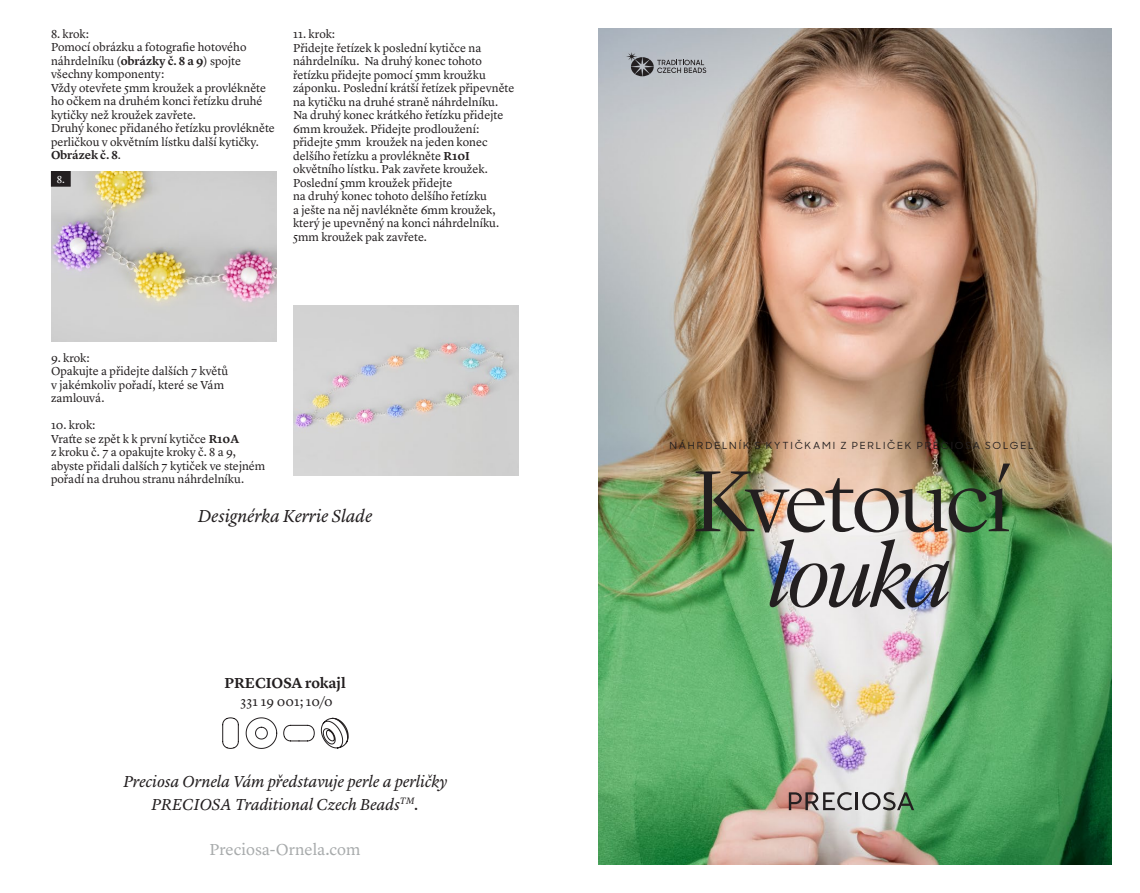
<style>
.page{position:relative;width:1140px;height:893px;background:#fff}
.page>*{position:absolute;margin:0;border:0;box-sizing:border-box;transform-origin:0 0}
.t1{font:300 90px "Lyon Display";letter-spacing:-.035em;color:#231f20;scale:1.05 1}
.t2{font:italic 300 90px "Lyon Display";letter-spacing:-.025em;color:#231f20;scale:1.05 1}
.t3{font:italic 18px "Lyon Text";letter-spacing:-.005em;color:#231f20}
.t4{font:italic 16.5px/22.5px "Lyon Text";letter-spacing:-.005em;color:#231f20;text-align:center}
.t5{font:16.5px "Lyon Text";color:#a8abac}
.t6{font:600 15px "Lyon Text";color:#231f20}
.t7{font:13.5px "Lyon Text";letter-spacing:.005em;color:#231f20}
.t8{font:12px/13.5px "Lyon Text";color:#231f20}
.t9{font:10.5px "Lyon Text";color:#fff}
.t10{font:500 9.75px "Sharp Sans Display No 1";letter-spacing:.18em;color:#231f20;scale:1.05 1}
.s1{font-weight:600}
</style>
<div class="page">
<img style="left:598px;top:28px;width:513px;height:836px">
<svg style="left:246px;top:718px;width:31px;height:31px"></svg>
<svg style="left:222px;top:718px;width:17px;height:31px"></svg>
<svg style="left:283px;top:725px;width:31px;height:16px"></svg>
<svg style="left:321px;top:718px;width:27px;height:30px"></svg>
<svg style="left:626px;top:52px;width:80px;height:24px"></svg>
<hr style="left:855px;top:792px;width:3px;height:18px;background:#231f20">
<svg style="left:862px;top:792px;width:52px;height:18px"></svg>
<svg style="left:789px;top:792px;width:63px;height:18px"></svg>
<img style="left:51px;top:171px;width:225px;height:170px">
<img style="left:293px;top:305px;width:226px;height:170px">
<div style="left:51px;top:172px;width:19px;height:14px;background:#231f20"></div>
<div style="left:51px;top:171px;width:20px;height:16px;border:1px solid #231f20"></div>
<p class="t8" style="left:51px;top:26px;width:225px">8. krok:<br>Pomocí obrázku a fotografie hotového náhrdelníku (<span class="s1">obrázky č. 8 a 9</span>) spojte všechny komponenty:<br>Vždy otevřete 5mm kroužek a provlékněte ho očkem na druhém konci řetízku druhé kytičky než kroužek zavřete.<br>Druhý konec přidaného řetízku provlékněte perličkou v okvětním lístku další kytičky.<br><span class="s1">Obrázek č. 8</span>.</p>
<p class="t9" style="left:57px;top:171px;width:10px">8.</p>
<p class="t8" style="left:293px;top:27px;width:223px">11. krok:<br>Přidejte řetízek k poslední kytičce na náhrdelníku. Na druhý konec tohoto řetízku přidejte pomocí 5mm kroužku záponku. Poslední krátší řetízek připevněte na kytičku na druhé straně náhrdelníku.<br>Na druhý konec krátkého řetízku přidejte 6mm kroužek. Přidejte prodloužení: přidejte 5mm kroužek na jeden konec delšího řetízku a provlékněte <span class="s1">R10I </span>okvětního lístku. Pak zavřete kroužek.<br>Poslední 5mm kroužek přidejte<br>na druhý konec tohoto delšího řetízku<br>a ješte na něj navlékněte 6mm kroužek, který je upevněný na konci náhrdelníku.<br>5mm kroužek pak zavřete.</p>
<p class="t8" style="left:51px;top:350px;width:179px">9. krok:<br>Opakujte a přidejte dalších 7 květů v jakémkoliv pořadí, které se Vám zamlouvá.</p>
<p class="t8" style="left:51px;top:417px;width:216px">10. krok:<br>Vraťte se zpět k k první kytičce <span class="s1">R10A<br></span>z kroku č. 7 a opakujte kroky č. 8 a 9, abyste přidali dalších 7 kytiček ve stejném pořadí na druhou stranu náhrdelníku.</p>
<h2 class="t3" style="left:198px;top:502px;width:176px">Designérka Kerrie Slade</h2>
<p class="t6" style="left:224px;top:671px;width:123px">PRECIOSA rokajl</p>
<p class="t7" style="left:240px;top:691px;width:94px">331 19 001; 10/0</p>
<h3 class="t4" style="left:123px;top:769px;width:325px">Preciosa Ornela Vám představuje perle a perličky<br>PRECIOSA Traditional Czech Beads<sup>TM</sup>.</h3>
<h3 class="t5" style="left:209px;top:836px;width:152px">Preciosa-Ornela.com</h3>
<p class="t10" style="left:669px;top:438px;width:348px">NÁHRDELNÍK S KYTIČKAMI Z PERLIČEK PRECIOSA SOLGEL</p>
<h1 class="t1" style="left:693px;top:436px;width:303px">Kvetoucí</h1>
<h1 class="t2" style="left:768px;top:511px;width:176px">louka</h1>
</div>
